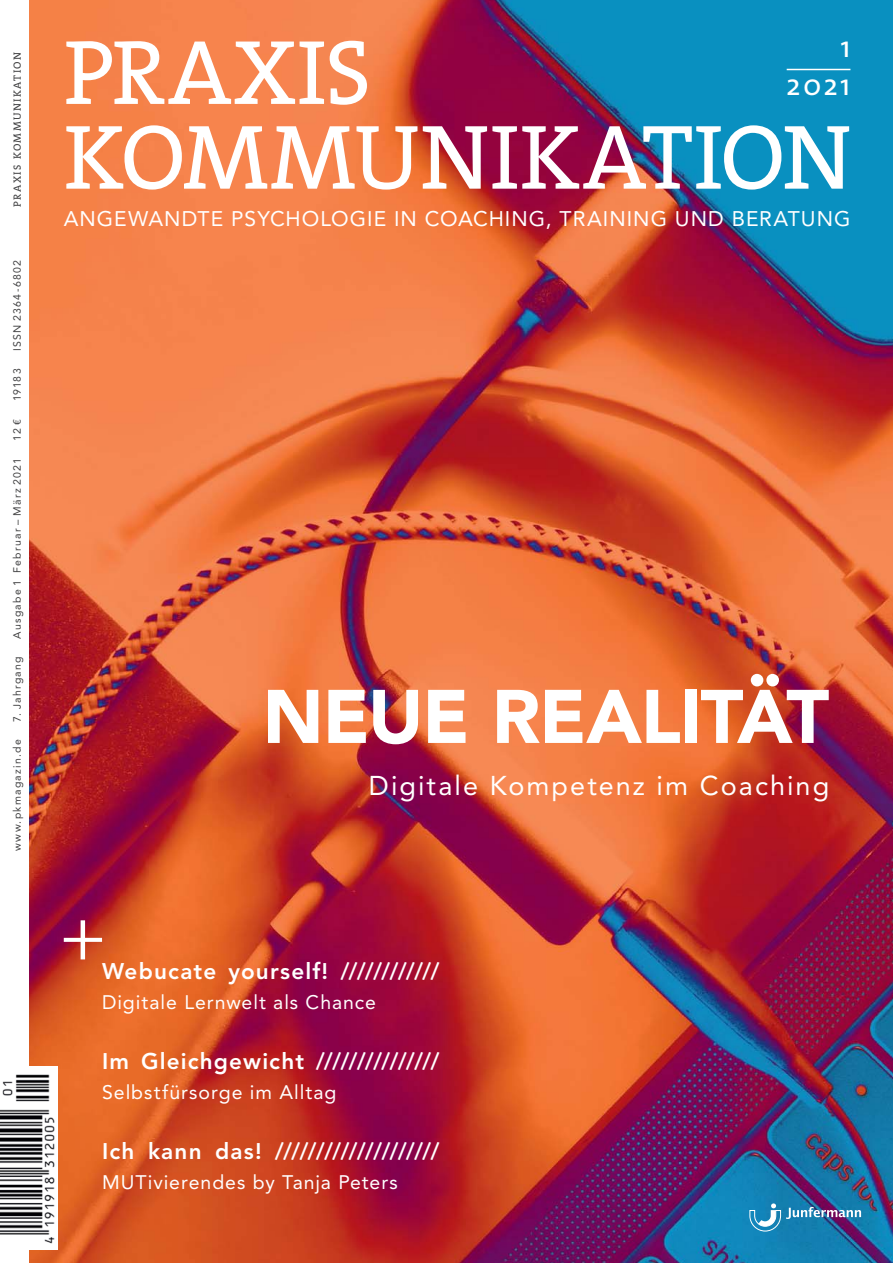
<style>
.page{position:relative;width:893px;height:1263px;background:#fff}
.page>*{position:absolute;margin:0;border:0;box-sizing:border-box;transform-origin:0 0}
.t1{font:92.4px/84.8px "The Serif";color:#fff}
.t2{font:900 75px "Avenir LT Std";letter-spacing:-.015em;color:#fff}
.t3{font:30px/37.5px "The Sans";color:#fff;text-align:right}
.t4{font:27px "Avenir LT Std";letter-spacing:.075em;color:#fff}
.t5{font:800 22.5px "Avenir LT Std";letter-spacing:.05em;color:#fff}
.t6{font:21px "Avenir LT Std";letter-spacing:.045em;color:#fff}
.t7{font:19.5px "Avenir LT Std";letter-spacing:.05em;color:#fff}
.t8{font:10.5px "Avenir LT Std";letter-spacing:.12em;color:#404041}
.t9{font:10.5px "The Serif";letter-spacing:.135em;color:#404041}
</style>
<div class="page">
<img style="left:30px;top:0;width:863px;height:1263px">
<hr style="left:787px;top:69px;width:63px;height:1px;background:#fff">
<svg style="left:64px;top:920px;width:38px;height:39px"></svg>
<img style="left:32px;top:1066px;width:25px;height:183px">
<img style="left:0;top:1066px;width:32px;height:183px">
<svg style="left:749px;top:1203px;width:112px;height:29px;background:#4483b2"></svg>
<p class="t9" style="left:11px;top:207px;width:156px;rotate:-90deg">PRAXIS KOMMUNIKATION</p>
<p class="t8" style="left:13px;top:351px;width:93px;rotate:-90deg">ISSN 2364-6802</p>
<p class="t8" style="left:13px;top:401px;width:34px;rotate:-90deg">19183</p>
<p class="t8" style="left:13px;top:441px;width:23px;rotate:-90deg">12 €</p>
<p class="t8" style="left:13px;top:639px;width:182px;rotate:-90deg">Ausgabe 1 Februar – März 2021</p>
<p class="t8" style="left:13px;top:722px;width:67px;rotate:-90deg">7. Jahrgang</p>
<p class="t8" style="left:13px;top:851px;width:113px;rotate:-90deg">www.pkmagazin.de</p>
<h1 class="t1" style="left:64px;top:30px;width:789px">PRAXIS<br>KOMMUNIKATION</h1>
<p class="t6" style="left:64px;top:210px;width:788px">ANGEWANDTE PSYCHOLOGIE IN COACHING, TRAINING UND BERATUNG</p>
<h3 class="t3" style="left:786px;top:28px;width:66px">1<br>2021</h3>
<h2 class="t2" style="left:263px;top:673px;width:568px">NEUE REALITÄT</h2>
<p class="t4" style="left:369px;top:774px;width:462px">Digitale Kompetenz im Coaching</p>
<p class="t5" style="left:102px;top:961px;width:339px">Webucate yourself! ////////////</p>
<p class="t7" style="left:102px;top:993px;width:275px">Digitale Lernwelt als Chance</p>
<p class="t5" style="left:102px;top:1051px;width:339px">Im Gleichgewicht ///////////////</p>
<p class="t7" style="left:102px;top:1083px;width:236px">Selbstfürsorge im Alltag</p>
<p class="t5" style="left:102px;top:1141px;width:339px">Ich kann das! ////////////////////</p>
<p class="t7" style="left:102px;top:1173px;width:297px">MUTivierendes by Tanja Peters</p>
</div>
